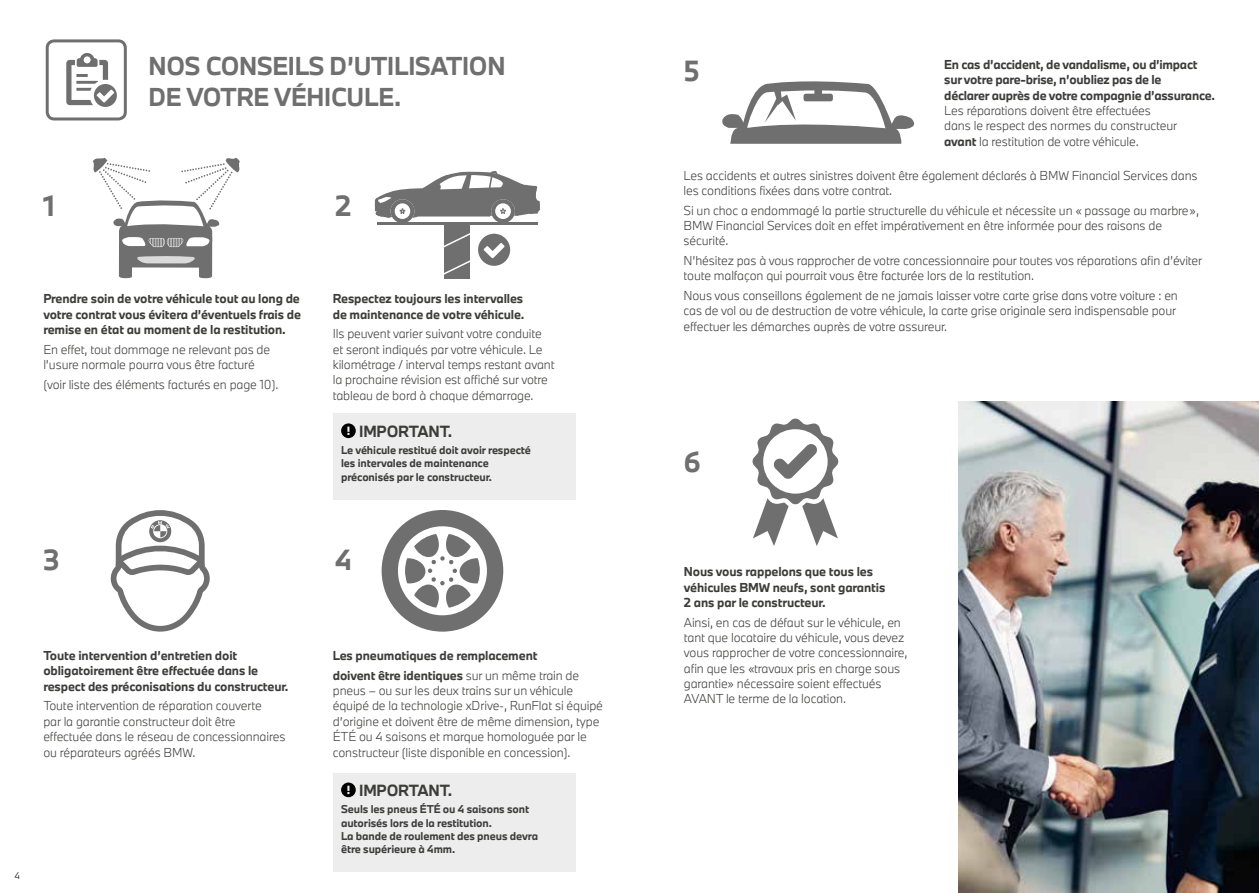
<style>
.page{position:relative;width:1259px;height:893px;background:#fff}
.page>*{position:absolute;margin:0;border:0;box-sizing:border-box;transform-origin:0 0}
.t1{font:700 27px "BMW Type Next Latin";color:#706f6f}
.t2{font:700 24px/30.8px "BMW Type Next Latin";letter-spacing:-.01em;color:#706f6f}
.t3{font:700 15px "BMW Type Next Latin";letter-spacing:-.01em;color:#3c3c3b}
.t4{font:300 12px/15.3px "BMW Type Next Latin";letter-spacing:-.01em;color:#3c3c3b}
.t5{font:700 12px/15.3px "BMW Type Next Latin";letter-spacing:-.01em;color:#3c3c3b}
.t6{font:700 10.5px/13.5px "BMW Type Next Latin";letter-spacing:-.01em;color:#3c3c3b}
.t7{font:300 9px "BMW Type Next Latin";color:#000}
.s1{font-weight:300}
.s2{font-weight:700}
</style>
<div class="page">
<div style="left:333px;top:414px;width:242px;height:86px;background:#ededed"></div>
<svg style="left:341px;top:423px;width:15px;height:15px"></svg>
<div style="left:333px;top:773px;width:242px;height:98px;background:#ededed"></div>
<svg style="left:341px;top:782px;width:15px;height:15px"></svg>
<img style="left:958px;top:402px;width:301px;height:491px">
<svg style="left:110px;top:510px;width:100px;height:122px"></svg>
<div style="left:381px;top:510px;width:122px;height:122px;background:#706f6f;border-radius:50%"></div>
<svg style="left:398px;top:526px;width:89px;height:89px"></svg>
<svg style="left:374px;top:171px;width:166px;height:52px"></svg>
<hr style="left:377px;top:222px;width:160px;height:2px;background:#706f6f">
<div style="left:444px;top:224px;width:26px;height:54px;background:#706f6f"></div>
<svg style="left:444px;top:233px;width:66px;height:46px"></svg>
<svg style="left:93px;top:157px;width:147px;height:121px"></svg>
<svg style="left:722px;top:81px;width:193px;height:63px"></svg>
<svg style="left:46px;top:39px;width:81px;height:81px"></svg>
<svg style="left:752px;top:418px;width:87px;height:128px"></svg>
<h2 class="t2" style="left:148px;top:50px;width:358px">NOS CONSEILS D’UTILISATION<br>DE VOTRE VÉHICULE.</h2>
<h1 class="t1" style="left:43px;top:188px;width:13px">1</h1>
<h1 class="t1" style="left:335px;top:188px;width:18px">2</h1>
<p class="t5" style="left:43px;top:291px;width:259px;text-align:justify">Prendre soin de votre véhicule tout au long de votre contrat vous évitera d’éventuels frais de remise en état au moment de la restitution.</p>
<p class="t4" style="left:43px;top:341px;width:228px">En effet, tout dommage ne relevant pas de l’usure normale pourra vous être facturé</p>
<p class="t4" style="left:43px;top:376px;width:236px">(voir liste des éléments facturés en page 10).</p>
<p class="t5" style="left:333px;top:291px;width:193px">Respectez toujours les intervalles de maintenance de votre véhicule.</p>
<p class="t4" style="left:333px;top:326px;width:223px">Ils peuvent varier suivant votre conduite et seront indiqués par votre véhicule. Le kilométrage / interval temps restant avant la prochaine révision est affiché sur votre tableau de bord à chaque démarrage.</p>
<p class="t3" style="left:359px;top:421px;width:95px">IMPORTANT.</p>
<p class="t6" style="left:341px;top:443px;width:191px">Le véhicule restitué doit avoir respecté les intervales de maintenance préconisés par le constructeur.</p>
<h1 class="t1" style="left:43px;top:541px;width:18px">3</h1>
<h1 class="t1" style="left:335px;top:541px;width:18px">4</h1>
<p class="t5" style="left:43px;top:648px;width:247px">Toute intervention d’entretien doit obligatoirement être effectuée dans le respect des préconisations du constructeur.</p>
<p class="t4" style="left:43px;top:698px;width:243px">Toute intervention de réparation couverte<br>par la garantie constructeur doit être effectuée dans le réseau de concessionnaires ou réparateurs agréés BMW.</p>
<p class="t7" style="left:14px;top:870px;width:7px">4</p>
<p class="t5" style="left:333px;top:646px;width:248px;line-height:19.6px">Les pneumatiques de remplacement doivent être identiques <span class="s1">sur un même train de</span></p>
<p class="t4" style="left:333px;top:683px;width:272px">pneus – ou sur les deux trains sur un véhicule équipé de la technologie xDrive-, RunFlat si équipé d’origine et doivent être de même dimension, type ÉTÉ ou 4 saisons et marque homologuée par le constructeur (liste disponible en concession).</p>
<p class="t3" style="left:359px;top:780px;width:95px">IMPORTANT.</p>
<p class="t6" style="left:341px;top:802px;width:198px">Seuls les pneus ÉTÉ ou 4 saisons sont autorisés lors de la restitution.<br>La bande de roulement des pneus devra être supérieure à 4mm.</p>
<h1 class="t1" style="left:683px;top:52px;width:18px">5</h1>
<p class="t5" style="left:944px;top:57px;width:272px">En cas d’accident, de vandalisme, ou d’impact sur votre pare-brise, n’oubliez pas de le<br>déclarer auprès de votre compagnie d’assurance.</p>
<p class="t4" style="left:944px;top:103px;width:234px">Les réparations doivent être effectuées dans le respect des normes du constructeur <span class="s2">avant</span> la restitution de votre véhicule.</p>
<p class="t4" style="left:683px;top:167px;width:515px">Les accidents et autres sinistres doivent être également déclarés à BMW Financial Services dans les conditions fixées dans votre contrat.</p>
<p class="t4" style="left:683px;top:202px;width:517px">Si un choc a endommagé la partie structurelle du véhicule et nécessite un « passage au marbre»,<br>BMW Financial Services doit en effet impérativement en être informée pour des raisons de sécurité.</p>
<p class="t4" style="left:683px;top:253px;width:520px">N’hésitez pas à vous rapprocher de votre concessionnaire pour toutes vos réparations afin d’éviter toute malfaçon qui pourrait vous être facturée lors de la restitution.</p>
<p class="t4" style="left:683px;top:287px;width:496px">Nous vous conseillons également de ne jamais laisser votre carte grise dans votre voiture : en cas de vol ou de destruction de votre véhicule, la carte grise originale sera indispensable pour effectuer les démarches auprès de votre assureur.</p>
<h1 class="t1" style="left:683px;top:443px;width:19px">6</h1>
<p class="t5" style="left:684px;top:564px;width:203px">Nous vous rappelons que tous les véhicules BMW neufs, sont garantis<br>2 ans par le constructeur.</p>
<p class="t4" style="left:684px;top:614px;width:225px">Ainsi, en cas de défaut sur le véhicule, en tant que locataire du véhicule, vous devez vous rapprocher de votre concessionnaire, afin que les «travaux pris en charge sous garantie» nécessaire soient effectués AVANT le terme de la location.</p>
</div>
